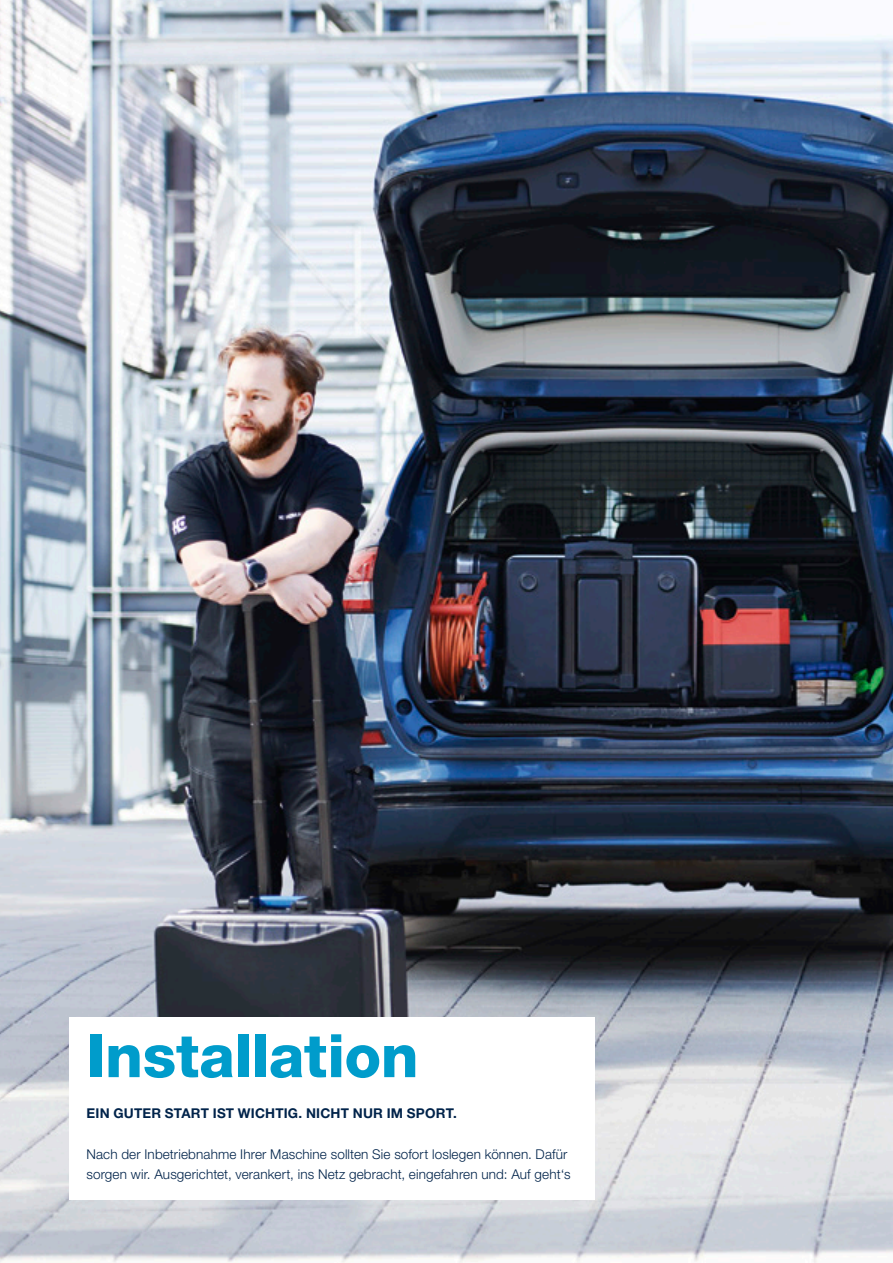
<style>
.page{position:relative;width:893px;height:1263px;background:#fff}
.page>*{position:absolute;margin:0;border:0;box-sizing:border-box;transform-origin:0 0}
.Headline_21pt_25_2_bluelight{font:800 60px "Helvetica Neue LTW1 G";letter-spacing:-.005em;color:#009ccb}
.Text_9pt_13_6_light_blue{font:300 13.5px/20.4px "Helvetica Neue LTW1 G";letter-spacing:.01em;color:#00234a}
.Text_9pt_13_6_light_blue-2{font:700 13.5px "Helvetica Neue LTW1 G";letter-spacing:.015em;color:#00234a}
</style>
<div class="page">
<img style="left:0;top:0;width:893px;height:1263px">
<div style="left:69px;top:1016px;width:526px;height:183px;background:#fff"></div>
<p class="Headline_21pt_25_2_bluelight" style="left:86px;top:1020px;width:334px">Installation</p>
<p class="Text_9pt_13_6_light_blue-2" style="left:86px;top:1105px;width:372px">EIN GUTER START IST WICHTIG. NICHT NUR IM SPORT.</p>
<p class="Text_9pt_13_6_light_blue" style="left:86px;top:1144px;width:486px">Nach der Inbetriebnahme Ihrer Maschine sollten Sie sofort loslegen können. Dafür sorgen wir. Ausgerichtet, verankert, ins Netz gebracht, eingefahren und: Auf geht‘s</p>
</div>
